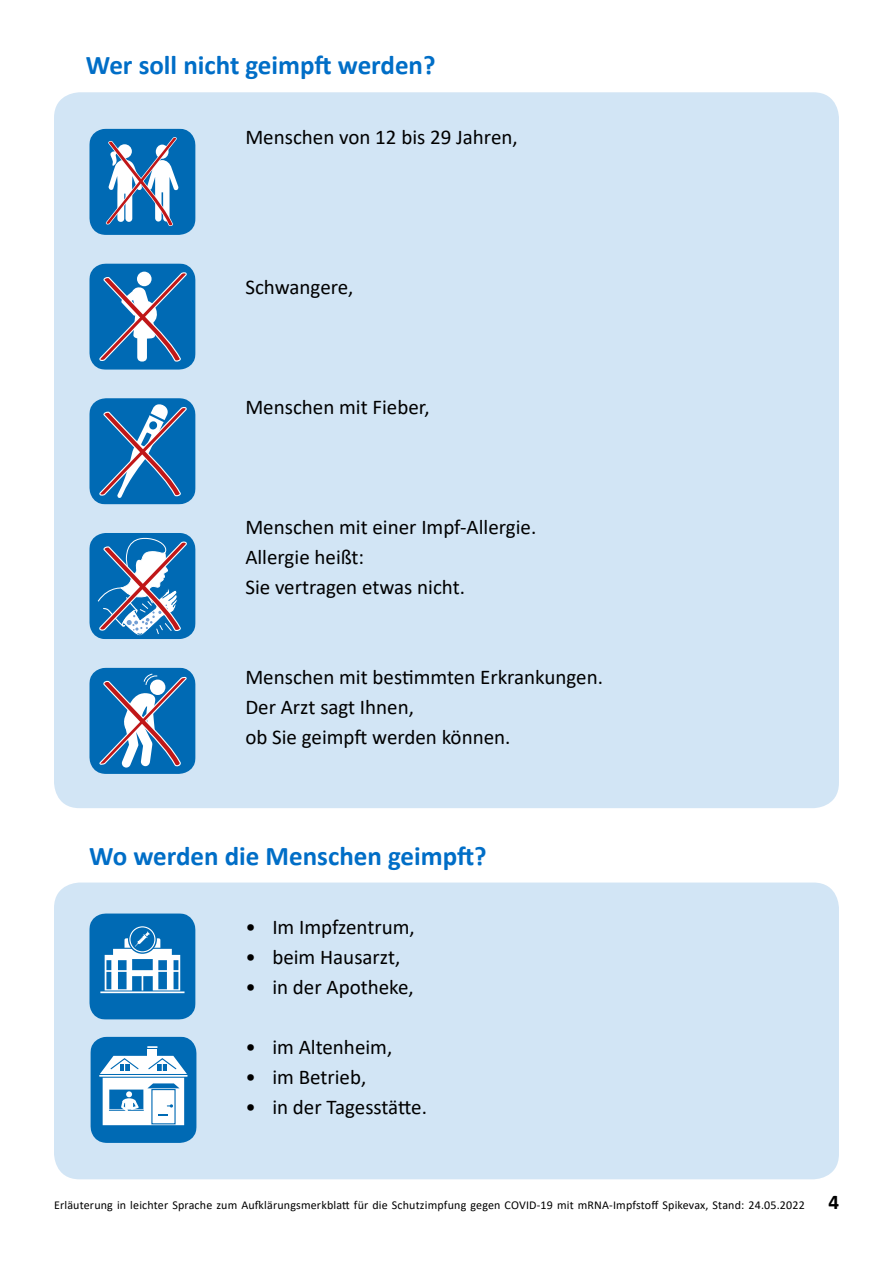
<style>
.page{position:relative;width:893px;height:1263px;background:#fff}
.page>*{position:absolute;margin:0;border:0;box-sizing:border-box;transform-origin:0 0}
.t1{font:700 27px "Calibri";color:#006ec7}
.Fließtext{font:21px "Calibri";color:#000}
.t2{font:700 21px "Calibri";color:#000}
.t3{font:12px "Calibri";letter-spacing:.015em;color:#000}
</style>
<div class="page">
<div style="left:54px;top:92px;width:785px;height:716px;background:#d2e5f5;border-radius:26px"></div>
<svg style="left:89px;top:129px;width:107px;height:106px;background:#4488bd"></svg>
<svg style="left:89px;top:263px;width:107px;height:107px;background:#397db5"></svg>
<svg style="left:89px;top:398px;width:107px;height:106px;background:#3078b3"></svg>
<svg style="left:89px;top:533px;width:107px;height:106px;background:#4785b9"></svg>
<svg style="left:89px;top:668px;width:107px;height:106px;background:#4082b8"></svg>
<div style="left:54px;top:882px;width:785px;height:297px;background:#d2e5f5;border-radius:26px"></div>
<svg style="left:89px;top:913px;width:107px;height:107px;background:#3689c4"></svg>
<svg style="left:90px;top:1037px;width:107px;height:106px;background:#69a7d3"></svg>
<h2 class="t1" style="left:86px;top:46px;width:351px">Wer soll nicht geimpft werden?</h2>
<p class="Fließtext" style="left:245px;top:123px;width:274px">Menschen von 12 bis 29 Jahren,</p>
<p class="Fließtext" style="left:245px;top:273px;width:110px">Schwangere,</p>
<p class="Fließtext" style="left:245px;top:393px;width:186px">Menschen mit Fieber,</p>
<p class="Fließtext" style="left:245px;top:513px;width:292px">Menschen mit einer Impf-Allergie.</p>
<p class="Fließtext" style="left:245px;top:543px;width:120px">Allergie heißt:</p>
<p class="Fließtext" style="left:245px;top:573px;width:221px">Sie vertragen etwas nicht.</p>
<p class="Fließtext" style="left:245px;top:663px;width:359px">Menschen mit bestimmten Erkrankungen.</p>
<p class="Fließtext" style="left:245px;top:693px;width:170px">Der Arzt sagt Ihnen,</p>
<p class="Fließtext" style="left:245px;top:723px;width:267px">ob Sie geimpft werden können.</p>
<h2 class="t1" style="left:89px;top:836px;width:399px">Wo werden die Menschen geimpft?</h2>
<p class="Fließtext" style="left:245px;top:912px;width:171px">• Im Impfzentrum,</p>
<p class="Fließtext" style="left:245px;top:942px;width:157px">• beim Hausarzt,</p>
<p class="Fließtext" style="left:245px;top:972px;width:170px">• in der Apotheke,</p>
<p class="Fließtext" style="left:245px;top:1032px;width:148px">• im Altenheim,</p>
<p class="Fließtext" style="left:245px;top:1062px;width:123px">• im Betrieb,</p>
<p class="Fließtext" style="left:245px;top:1092px;width:183px">• in der Tagesstätte.</p>
<p class="t3" style="left:54px;top:1197px;width:752px">Erläuterung in leichter Sprache zum Aufklärungsmerkblatt für die Schutzimpfung gegen COVID-19 mit mRNA-Impfstoff Spikevax, Stand: 24.05.2022</p>
<p class="t2" style="left:828px;top:1187px;width:12px">4</p>
</div>
